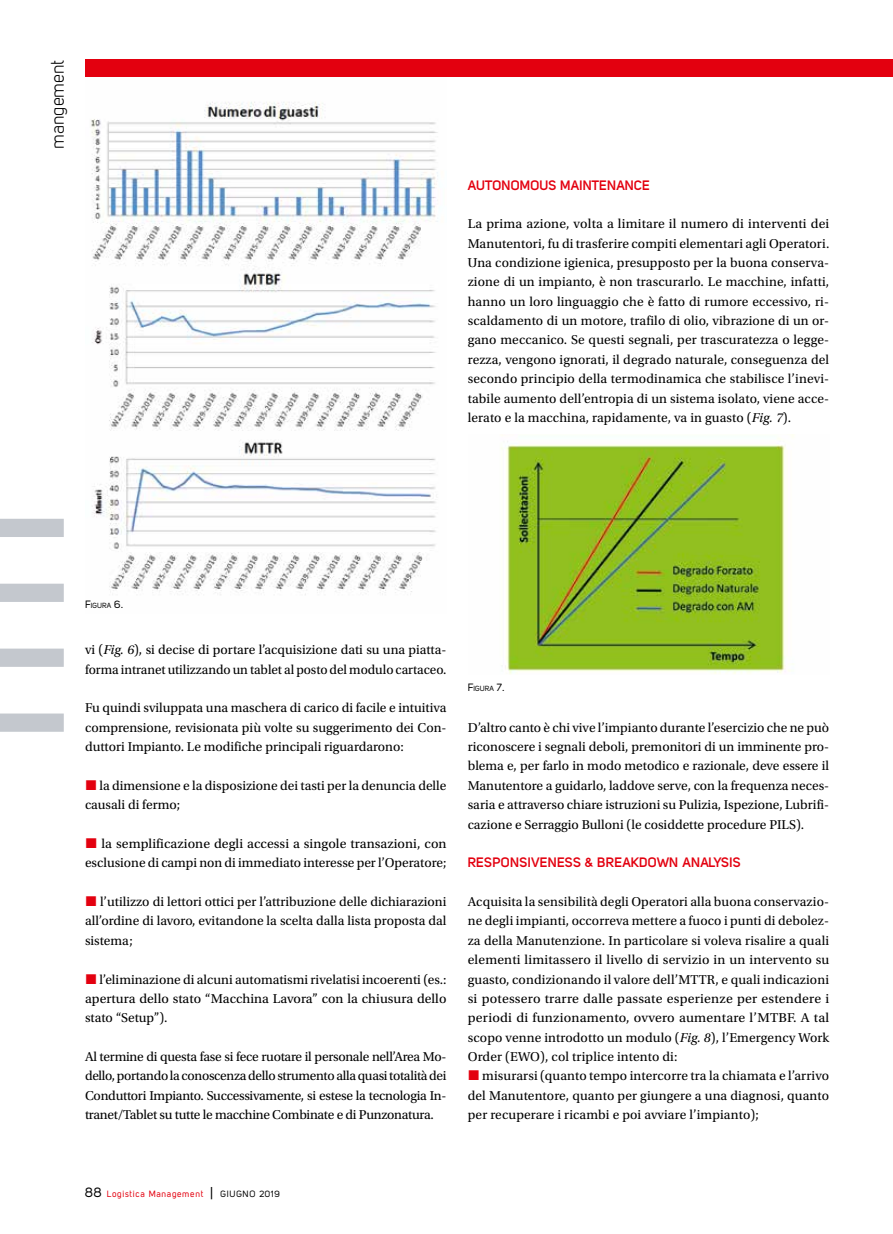
<style>
.page{position:relative;width:893px;height:1234px;background:#fff}
.page>*{position:absolute;margin:0;border:0;box-sizing:border-box;transform-origin:0 0}
.t1{font:18px "Uni Sans Book";color:#000}
.t2{font:13.5px/19.4px "Utopia Std";color:#000;text-align:justify}
.t3{font:700 13.5px "Uni Sans Semi";color:#e3000f}
.t4{font:9px "Uni Sans Regular";letter-spacing:.07em;color:#e3000f}
.t5{font:7.35px "Uni Sans Regular";color:#000}
.s1{font-style:italic}
.s2{font-size:10.5px}
.s3{font-size:13.5px;color:#000}
.s4{color:#000}
</style>
<div class="page">
<div style="left:0;top:713px;width:64px;height:18px;background:#c4c8ce"></div>
<div style="left:0;top:648px;width:64px;height:18px;background:#c4c8ce"></div>
<div style="left:0;top:583px;width:64px;height:18px;background:#c4c8ce"></div>
<div style="left:0;top:518px;width:64px;height:19px;background:#c4c8ce"></div>
<img style="left:91px;top:101px;width:347px;height:494px">
<div style="left:85px;top:60px;width:808px;height:17px;background:#e3000f"></div>
<img style="left:501px;top:434px;width:293px;height:240px">
<h1 class="t1" style="left:47px;top:149px;width:91px;rotate:-90deg">mangement</h1>
<p class="t3" style="left:468px;top:177px;width:183px">AUTONOMOUS MAINTENANCE</p>
<p class="t2" style="left:468px;top:214px;width:363px">La prima azione, volta a limitare il numero di interventi dei Manutentori, fu di trasferire compiti elementari agli Operatori.<br>Una condizione igienica, presupposto per la buona conserva&shy;zione di un impianto, è non trascurarlo. Le macchine, infatti, hanno un loro linguaggio che è fatto di rumore eccessivo, ri&shy;scaldamento di un motore, trafilo di olio, vibrazione di un or&shy;gano meccanico. Se questi segnali, per trascuratezza o legge&shy;rezza, vengono ignorati, il degrado naturale, conseguenza del secondo principio della termodinamica che stabilisce l’inevi&shy;tabile aumento dell’entropia di un sistema isolato, viene acce&shy;lerato e la macchina, rapidamente, va in guasto (<span class="s1">Fig. 7</span>).</p>
<p class="t5" style="left:85px;top:600px;width:40px"><span class="s2">F</span>IGURA <span class="s2">6.</span></p>
<p class="t2" style="left:85px;top:640px;width:363px">vi (<span class="s1">Fig. 6</span>), si decise di portare l’acquisizione dati su una piatta&shy;forma intranet utilizzando un tablet al posto del modulo cartaceo.</p>
<p class="t2" style="left:85px;top:698px;width:363px">Fu quindi sviluppata una maschera di carico di facile e intuitiva comprensione, revisionata più volte su suggerimento dei Con&shy;duttori Impianto. Le modifiche principali riguardarono:</p>
<p class="t2" style="left:85px;top:775px;width:363px;text-indent:14px">la dimensione e la disposizione dei tasti per la denuncia delle causali di fermo;</p>
<p class="t2" style="left:85px;top:834px;width:363px;text-align:right">la semplificazione degli accessi a singole transazioni, con esclusione di campi non di immediato interesse per l’Operatore;</p>
<p class="t2" style="left:85px;top:892px;width:363px;text-indent:15px">l’utilizzo di lettori ottici per l’attribuzione delle dichiarazioni all’ordine di lavoro, evitandone la scelta dalla lista proposta dal sistema;</p>
<p class="t2" style="left:85px;top:969px;width:363px;text-indent:14px">l’eliminazione di alcuni automatismi rivelatisi incoerenti (es.: apertura dello stato “Macchina Lavora” con la chiusura dello stato “Setup”).</p>
<p class="t2" style="left:85px;top:1046px;width:363px">Al termine di questa fase si fece ruotare il personale nell’Area Mo&shy;dello, portando la conoscenza dello strumento alla quasi totalità dei Conduttori Impianto. Successivamente, si estese la tecnologia In&shy;tranet/Tablet su tutte le macchine Combinate e di Punzonatura.</p>
<p class="t5" style="left:468px;top:684px;width:38px"><span class="s2">F</span>IGURA <span class="s2">7.</span></p>
<p class="t2" style="left:468px;top:717px;width:363px">D’altro canto è chi vive l’impianto durante l’esercizio che ne può riconoscere i segnali deboli, premonitori di un imminente pro&shy;blema e, per farlo in modo metodico e razionale, deve essere il Manutentore a guidarlo, laddove serve, con la frequenza neces&shy;saria e attraverso chiare istruzioni su Pulizia, Ispezione, Lubrifi&shy;cazione e Serraggio Bulloni (le cosiddette procedure PILS).</p>
<p class="t3" style="left:468px;top:854px;width:275px">RESPONSIVENESS &amp; BREAKDOWN ANALYSIS</p>
<p class="t2" style="left:468px;top:892px;width:363px">Acquisita la sensibilità degli Operatori alla buona conservazio&shy;ne degli impianti, occorreva mettere a fuoco i punti di debolez&shy;za della Manutenzione. In particolare si voleva risalire a quali elementi limitassero il livello di servizio in un intervento su guasto, condizionando il valore dell’MTTR, e quali indicazioni si potessero trarre dalle passate esperienze per estendere i periodi di funzionamento, ovvero aumentare l’MTBF. A tal scopo venne introdotto un modulo (<span class="s1">Fig. 8</span>), l’Emergency Work Order (EWO), col triplice intento di:</p>
<p class="t2" style="left:468px;top:1066px;width:363px;text-indent:15px">misurarsi (quanto tempo intercorre tra la chiamata e l’arrivo del Manutentore, quanto per giungere a una diagnosi, quanto per recuperare i ricambi e poi avviare l’impianto);</p>
<p class="t4" style="left:85px;top:1187px;width:196px"><span class="s3">88</span> Logistica Management <span class="s3">|</span> <span class="s4">GIUGNO 2019</span></p>
</div>
